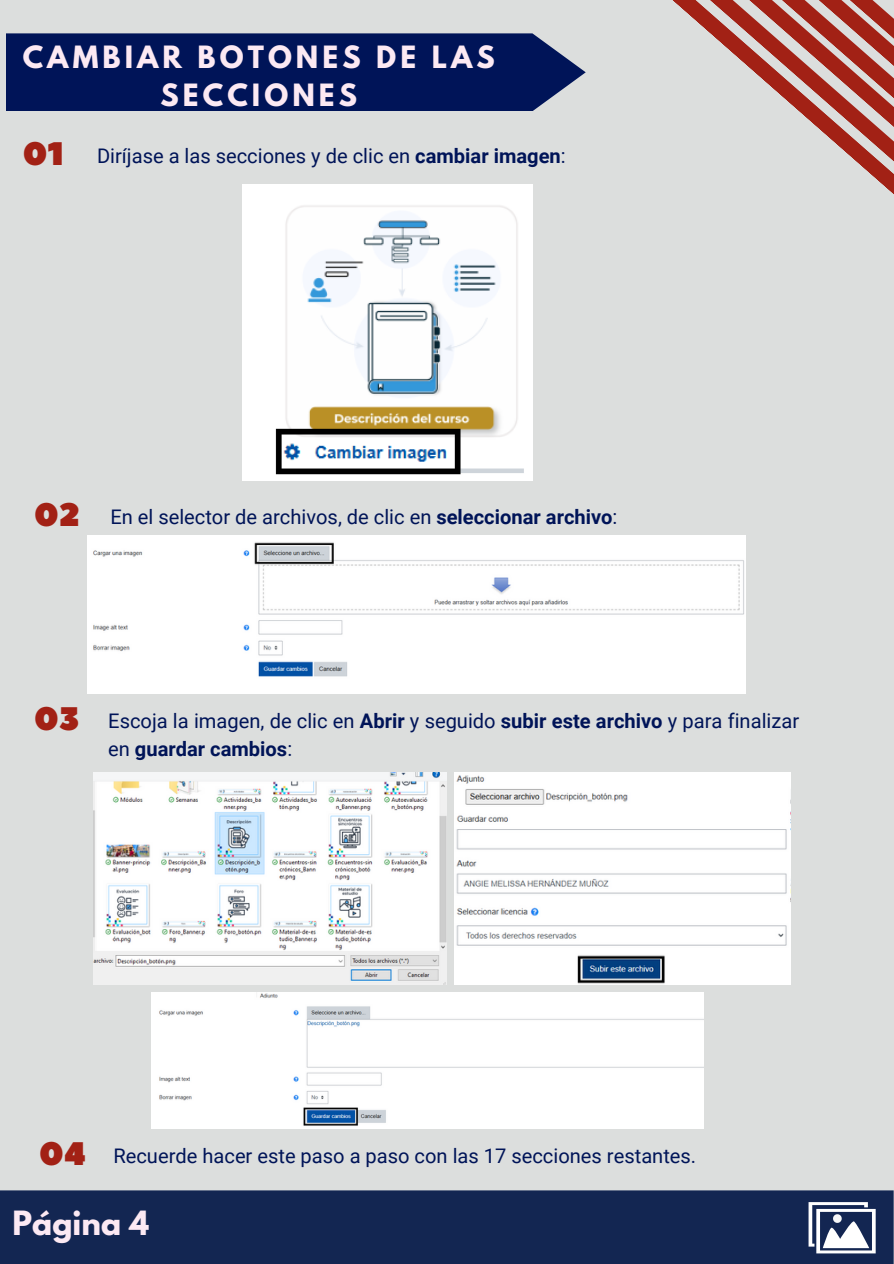
<style>
.page{position:relative;width:894px;height:1264px;background:#fff}
.page>*{position:absolute;margin:0;border:0;box-sizing:border-box;transform-origin:0 0}
.t1{font:32.55px "Peace Sans";color:#a22115}
.t2{font:700 29.55px "League Spartan";color:#fce9f3}
.t3{font:700 27.15px/37.2px "League Spartan";letter-spacing:.15em;color:#fce9f3;text-align:center}
.t4{font:20.1px/28.2px "Roboto";color:#001458}
.s1{font-weight:700}
</style>
<div class="page">
<div style="left:0;top:0;width:893px;height:1263px;background:#dcdedd"></div>
<div style="left:0;top:1190px;width:893px;height:73px;background:#132652"></div>
<svg style="left:687px;top:0;width:206px;height:194px"></svg>
<div style="left:6px;top:33px;width:579px;height:78px;background:#001458"></div>
<img style="left:242px;top:185px;width:290px;height:296px">
<img style="left:87px;top:535px;width:658px;height:158px">
<img style="left:93px;top:772px;width:353px;height:212px">
<img style="left:454px;top:772px;width:336px;height:212px">
<div style="left:151px;top:992px;width:551px;height:136px;background:#fff"></div>
<svg style="left:808px;top:1202px;width:67px;height:51px"></svg>
<p class="t3" style="left:23px;top:42px;width:473px">CAMBIAR BOTONES DE LAS<br>SECCIONES</p>
<p class="t1" style="left:23px;top:132px;width:42px">01</p>
<p class="t4" style="left:97px;top:142px;width:470px">Diríjase a las secciones y de clic en <span class="s1">cambiar imagen</span>:</p>
<p class="t1" style="left:34px;top:493px;width:48px">02</p>
<p class="t4" style="left:110px;top:503px;width:508px">En el selector de archivos, de clic en <span class="s1">seleccionar archivo</span>:</p>
<p class="t1" style="left:34px;top:697px;width:47px">03</p>
<p class="t4" style="left:108px;top:706px;width:692px">Escoja la imagen, de clic en <span class="s1">Abrir</span> y seguido <span class="s1">subir este archivo</span> y para finalizar en <span class="s1">guardar cambios</span>:</p>
<p class="t1" style="left:39px;top:1132px;width:48px">04</p>
<p class="t4" style="left:113px;top:1141px;width:584px">Recuerde hacer este paso a paso con las 17 secciones restantes.</p>
<h1 class="t2" style="left:13px;top:1207px;width:138px">Página 4</h1>
</div>
